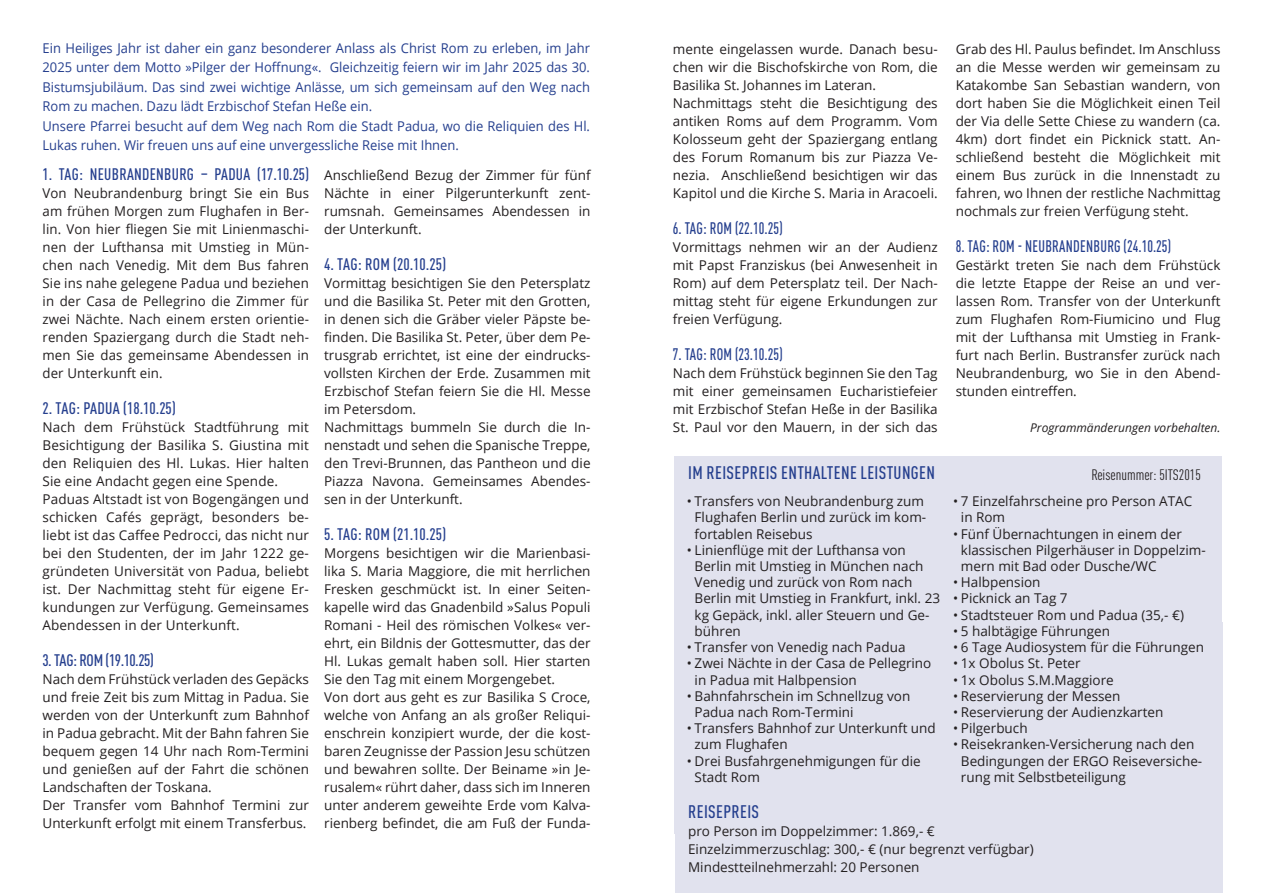
<style>
.page{position:relative;width:1263px;height:893px;background:#fff}
.page>*{position:absolute;margin:0;border:0;box-sizing:border-box;transform-origin:0 0}
.t1{font:500 condensed 18px "DIN Pro";letter-spacing:.02em;color:#253f8e}
.t2{font:500 condensed 16.5px "DIN Pro";letter-spacing:.01em;color:#253f8e}
.t3{font:500 condensed 16.5px "DIN Pro";letter-spacing:.01em;color:#253f8e;scale:.9 1}
.t4{font:500 condensed 16.5px "DIN Pro";letter-spacing:-.03em;color:#253f8e}
.t5{font:condensed 15px "DIN Pro";color:#231f20}
.t6{font:13.5px/18px "Open Sans";color:#231f20}
.t7{font:13.5px/19.5px "Open Sans";color:#253f8e;scale:.96 1}
.t8{font:italic 12px "Open Sans";color:#231f20}
</style>
<div class="page">
<div style="left:675px;top:623px;width:547px;height:270px;background:#e1e2ee"></div>
<div style="left:674px;top:456px;width:547px;height:378px;background:#e1e2ee"></div>
<p class="t7" style="left:43px;top:38px;width:572px">Ein Heiliges Jahr ist daher ein ganz besonderer Anlass als Christ Rom zu erleben, im Jahr 2025 unter dem Motto »Pilger der Hoffnung«. Gleichzeitig feiern wir im Jahr 2025 das 30.<br>Bistumsjubiläum. Das sind zwei wichtige Anlässe, um sich gemeinsam auf den Weg nach Rom zu machen. Dazu lädt Erzbischof Stefan Heße ein.<br>Unsere Pfarrei besucht auf dem Weg nach Rom die Stadt Padua, wo die Reliquien des Hl.<br>Lukas ruhen. Wir freuen uns auf eine unvergessliche Reise mit Ihnen.</p>
<p class="t2" style="left:43px;top:162px;width:268px">1. TAG: NEUBRANDENBURG – PADUA (17.10.25)</p>
<p class="t6" style="left:43px;top:184px;width:268px;text-align:justify">Von Neubrandenburg bringt Sie ein Bus am frühen Morgen zum Flughafen in Ber&shy;lin. Von hier fliegen Sie mit Linienmaschi&shy;nen der Lufthansa mit Umstieg in Mün&shy;chen nach Venedig. Mit dem Bus fahren Sie ins nahe gelegene Padua und beziehen in der Casa de Pellegrino die Zimmer für zwei Nächte. Nach einem ersten orientie&shy;renden Spaziergang durch die Stadt neh&shy;men Sie das gemeinsame Abendessen in der Unterkunft ein.</p>
<p class="t2" style="left:43px;top:396px;width:135px">2. TAG: PADUA (18.10.25)</p>
<p class="t6" style="left:43px;top:418px;width:268px">Nach dem Frühstück Stadtführung mit Besichtigung der Basilika S. Giustina mit den Reliquien des Hl. Lukas. Hier halten Sie eine Andacht gegen eine Spende.<br>Paduas Altstadt ist von Bogengängen und schicken Cafés geprägt, besonders be&shy;liebt ist das Caffee Pedrocci, das nicht nur bei den Studenten, der im Jahr 1222 ge&shy;gründeten Universität von Padua, beliebt ist. Der Nachmittag steht für eigene Er&shy;kundungen zur Verfügung. Gemeinsames Abendessen in der Unterkunft.</p>
<p class="t4" style="left:43px;top:648px;width:113px">3. TAG: ROM (19.10.25)</p>
<p class="t6" style="left:43px;top:670px;width:268px">Nach dem Frühstück verladen des Gepäcks und freie Zeit bis zum Mittag in Padua. Sie werden von der Unterkunft zum Bahnhof in Padua gebracht. Mit der Bahn fahren Sie bequem gegen 14 Uhr nach Rom-Termini und genießen auf der Fahrt die schönen Landschaften der Toskana.<br>Der Transfer vom Bahnhof Termini zur Unterkunft erfolgt mit einem Transferbus.</p>
<p class="t6" style="left:324px;top:166px;width:268px;text-align:justify">Anschließend Bezug der Zimmer für fünf Nächte in einer Pilgerunterkunft zent&shy;rumsnah. Gemeinsames Abendessen in der Unterkunft.</p>
<p class="t2" style="left:324px;top:252px;width:123px">4. TAG: ROM (20.10.25)</p>
<p class="t6" style="left:324px;top:274px;width:268px">Vormittag besichtigen Sie den Petersplatz und die Basilika St. Peter mit den Grotten, in denen sich die Gräber vieler Päpste be&shy;finden. Die Basilika St. Peter, über dem Pe&shy;trusgrab errichtet, ist eine der eindrucks&shy;vollsten Kirchen der Erde. Zusammen mit Erzbischof Stefan feiern Sie die Hl. Messe im Petersdom.<br>Nachmittags bummeln Sie durch die In&shy;nenstadt und sehen die Spanische Treppe, den Trevi-Brunnen, das Pantheon und die Piazza Navona. Gemeinsames Abendes&shy;sen in der Unterkunft.</p>
<p class="t2" style="left:324px;top:522px;width:123px">5. TAG: ROM (21.10.25)</p>
<p class="t6" style="left:324px;top:544px;width:268px">Morgens besichtigen wir die Marienbasi&shy;lika S. Maria Maggiore, die mit herrlichen Fresken geschmückt ist. In einer Seiten&shy;kapelle wird das Gnadenbild »Salus Populi Romani - Heil des römischen Volkes« ver&shy;ehrt, ein Bildnis der Gottesmutter, das der Hl. Lukas gemalt haben soll. Hier starten Sie den Tag mit einem Morgengebet.<br>Von dort aus geht es zur Basilika S Croce, welche von Anfang an als großer Reliqui&shy;enschrein konzipiert wurde, der die kost&shy;baren Zeugnisse der Passion Jesu schützen und bewahren sollte. Der Beiname »in Je&shy;rusalem« rührt daher, dass sich im Inneren unter anderem geweihte Erde vom Kalva&shy;rienberg befindet, die am Fuß der Funda-</p>
<p class="t6" style="left:673px;top:40px;width:266px">mente eingelassen wurde. Danach besu&shy;chen wir die Bischofskirche von Rom, die Basilika St. Johannes im Lateran.<br>Nachmittags steht die Besichtigung des antiken Roms auf dem Programm. Vom Kolosseum geht der Spaziergang entlang des Forum Romanum bis zur Piazza Ve&shy;nezia. Anschließend besichtigen wir das Kapitol und die Kirche S. Maria in Aracoeli.</p>
<p class="t3" style="left:673px;top:216px;width:123px">6. TAG: ROM (22.10.25)</p>
<p class="t6" style="left:673px;top:238px;width:266px;text-align:justify">Vormittags nehmen wir an der Audienz mit Papst Franziskus (bei Anwesenheit in Rom) auf dem Petersplatz teil. Der Nach&shy;mittag steht für eigene Erkundungen zur freien Verfügung.</p>
<p class="t3" style="left:673px;top:342px;width:123px">7. TAG: ROM (23.10.25)</p>
<p class="t6" style="left:673px;top:364px;width:266px;text-align:justify">Nach dem Frühstück beginnen Sie den Tag mit einer gemeinsamen Eucharistiefeier mit Erzbischof Stefan Heße in der Basilika St. Paul vor den Mauern, in der sich das</p>
<p class="t6" style="left:956px;top:40px;width:266px;text-align:justify">Grab des Hl. Paulus befindet. Im Anschluss an die Messe werden wir gemeinsam zu Katakombe San Sebastian wandern, von dort haben Sie die Möglichkeit einen Teil der Via delle Sette Chiese zu wandern (ca.<br>4km) dort findet ein Picknick statt. An&shy;schließend besteht die Möglichkeit mit einem Bus zurück in die Innenstadt zu fahren, wo Ihnen der restliche Nachmittag nochmals zur freien Verfügung steht.</p>
<p class="t3" style="left:956px;top:234px;width:241px">8. TAG: ROM - NEUBRANDENBURG (24.10.25)</p>
<p class="t6" style="left:956px;top:256px;width:266px;text-align:justify">Gestärkt treten Sie nach dem Frühstück die letzte Etappe der Reise an und ver&shy;lassen Rom. Transfer von der Unterkunft zum Flughafen Rom-Fiumicino und Flug mit der Lufthansa mit Umstieg in Frank&shy;furt nach Berlin. Bustransfer zurück nach Neubrandenburg, wo Sie in den Abend&shy;stunden eintreffen.</p>
<p class="t8" style="left:1030px;top:419px;width:192px">Programmänderungen vorbehalten.</p>
<h1 class="t1" style="left:688px;top:459px;width:248px">IM REISEPREIS ENTHALTENE LEISTUNGEN</h1>
<p class="t5" style="left:1091px;top:464px;width:111px">Reisenummer: 5ITS2015</p>
<p class="t6" style="left:695px;top:493px;width:233px;line-height:16.2px;text-indent:-8px">• Transfers von Neubrandenburg zum<br>Flughafen Berlin und zurück im kom&shy;fortablen Reisebus</p>
<p class="t6" style="left:695px;top:541px;width:247px;line-height:16.2px;text-indent:-8px">• Linienflüge mit der Lufthansa von<br>Berlin mit Umstieg in München nach<br>Venedig und zurück von Rom nach<br>Berlin mit Umstieg in Frankfurt, inkl. 23 kg Gepäck, inkl. aller Steuern und Ge&shy;bühren</p>
<p class="t6" style="left:687px;top:638px;width:220px">• Transfer von Venedig nach Padua</p>
<p class="t6" style="left:695px;top:655px;width:238px;line-height:16.2px;text-indent:-8px">• Zwei Nächte in der Casa de Pellegrino in Padua mit Halbpension</p>
<p class="t6" style="left:695px;top:687px;width:217px;line-height:16.2px;text-indent:-8px">• Bahnfahrschein im Schnellzug von<br>Padua nach Rom-Termini</p>
<p class="t6" style="left:695px;top:720px;width:243px;line-height:16.2px;text-indent:-8px">• Transfers Bahnhof zur Unterkunft und zum Flughafen</p>
<p class="t6" style="left:695px;top:752px;width:228px;line-height:16.2px;text-indent:-8px">• Drei Busfahrgenehmigungen für die<br>Stadt Rom</p>
<p class="t6" style="left:961px;top:493px;width:233px;line-height:16.2px;text-indent:-8px">• 7 Einzelfahrscheine pro Person ATAC in Rom</p>
<p class="t6" style="left:961px;top:525px;width:246px;line-height:16.2px;text-indent:-8px">• Fünf Übernachtungen in einem der klassischen Pilgerhäuser in Doppelzim&shy;mern mit Bad oder Dusche/WC</p>
<p class="t6" style="left:953px;top:573px;width:89px">• Halbpension</p>
<p class="t6" style="left:953px;top:589px;width:116px">• Picknick an Tag 7</p>
<p class="t6" style="left:953px;top:605px;width:232px">• Stadtsteuer Rom und Padua (35,- €)</p>
<p class="t6" style="left:953px;top:622px;width:158px">• 5 halbtägige Führungen</p>
<p class="t6" style="left:953px;top:638px;width:252px">• 6 Tage Audiosystem für die Führungen</p>
<p class="t6" style="left:953px;top:654px;width:129px">• 1x Obolus St. Peter</p>
<p class="t6" style="left:953px;top:670px;width:162px">• 1x Obolus S.M.Maggiore</p>
<p class="t6" style="left:953px;top:686px;width:169px">• Reservierung der Messen</p>
<p class="t6" style="left:953px;top:703px;width:212px">• Reservierung der Audienzkarten</p>
<p class="t6" style="left:953px;top:719px;width:76px">• Pilgerbuch</p>
<p class="t6" style="left:961px;top:736px;width:243px;line-height:16.2px;text-indent:-8px">• Reisekranken-Versicherung nach den<br>Bedingungen der ERGO Reiseversiche&shy;rung mit Selbstbeteiligung</p>
<h1 class="t1" style="left:688px;top:798px;width:72px">REISEPREIS</h1>
<p class="t6" style="left:688px;top:821px;width:347px">pro Person im Doppelzimmer: 1.869,- €<br>Einzelzimmerzuschlag: 300,- € (nur begrenzt verfügbar)<br>Mindestteilnehmerzahl: 20 Personen</p>
</div>
